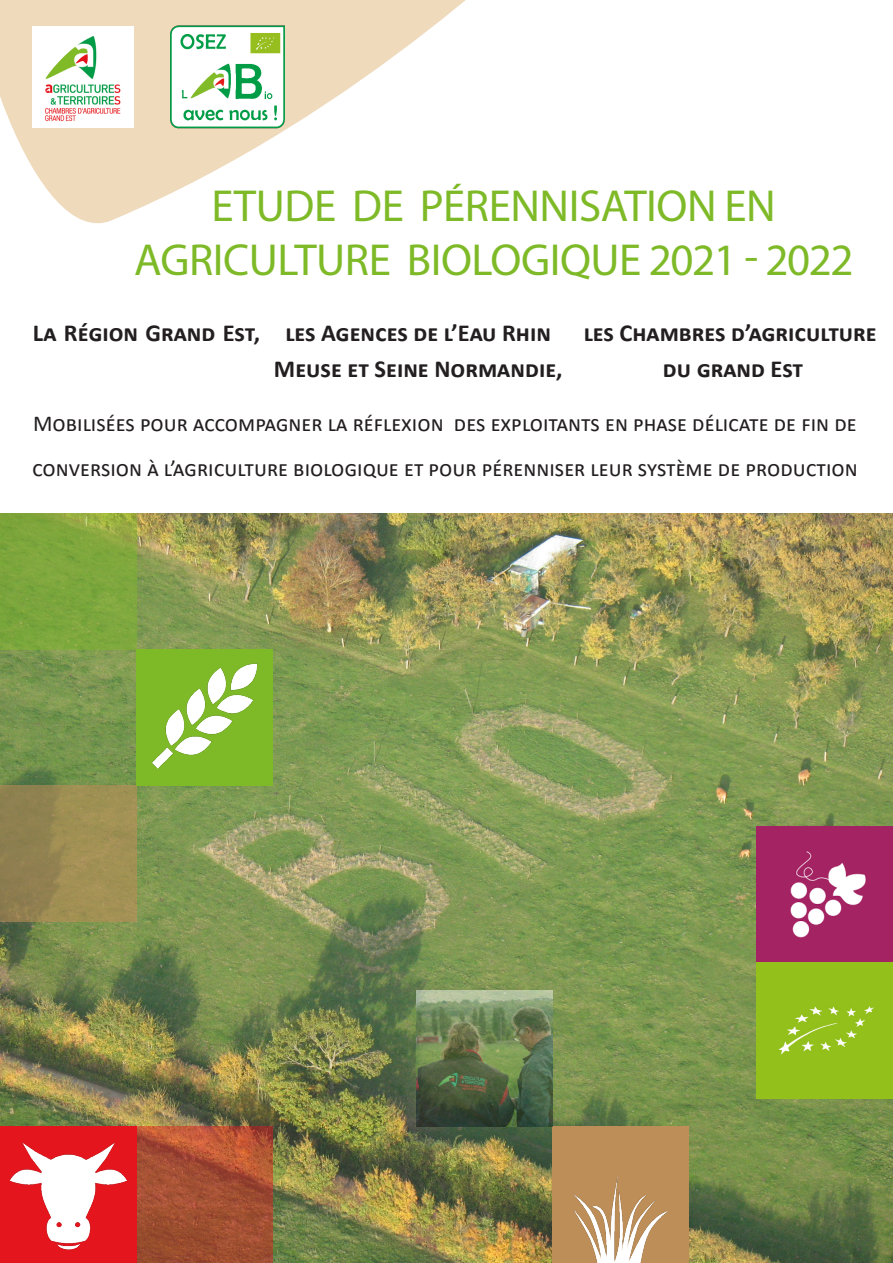
<style>
.page{position:relative;width:893px;height:1263px;background:#fff}
.page>*{position:absolute;margin:0;border:0;box-sizing:border-box;transform-origin:0 0}
.t1{font:45px/54px "Myriad Pro";letter-spacing:-.01em;color:#7eba27;text-align:center}
.t2{font:700 24.45px/36px "Calibri";color:#231f20;text-align:center}
.t3{font:22.8px/45px "Calibri";color:#231f20}
</style>
<div class="page">
<img style="left:0;top:513px;width:893px;height:750px">
<svg style="left:0;top:0;width:466px;height:223px;fill:#efdabc"></svg>
<img style="left:168px;top:24px;width:118px;height:106px">
<div style="left:553px;top:1127px;width:136px;height:136px;background:#bd8e58"></div>
<img style="left:573px;top:1175px;width:95px;height:88px">
<div style="left:0;top:786px;width:136px;height:136px;background:linear-gradient(to right,#8c7d4f,#a79656)"></div>
<div style="left:0;top:1127px;width:136px;height:136px;background:#e4151d"></div>
<img style="left:9px;top:1142px;width:118px;height:108px">
<svg style="left:136px;top:1127px;width:136px;height:136px;background:#a84e32"></svg>
<svg style="left:0;top:513px;width:136px;height:136px;background:#7fa63d"></svg>
<div style="left:136px;top:649px;width:136px;height:137px;background:#7eba27"></div>
<img style="left:152px;top:663px;width:106px;height:106px">
<img style="left:417px;top:991px;width:136px;height:136px">
<img style="left:33px;top:27px;width:101px;height:101px">
<img style="left:757px;top:826px;width:136px;height:137px">
<div style="left:757px;top:963px;width:136px;height:136px;background:#93c01b"></div>
<img style="left:778px;top:1006px;width:96px;height:49px">
<p class="t1" style="left:134px;top:178px;width:721px">ETUDE DE PÉRENNISATION EN<br>AGRICULTURE BIOLOGIQUE 2021 - 2022</p>
<p class="t2" style="left:33px;top:315px;width:229px">La Région Grand Est,</p>
<p class="t2" style="left:584px;top:315px;width:295px">les Chambres d’agriculture du grand Est</p>
<p class="t2" style="left:274px;top:315px;width:290px">les Agences de l’Eau Rhin<br>Meuse et Seine Normandie,</p>
<p class="t3" style="left:32px;top:401px;width:827px">Mobilisées pour accompagner la réflexion des exploitants en phase délicate de fin de conversion à l’agriculture biologique et pour pérenniser leur système de production</p>
</div>
